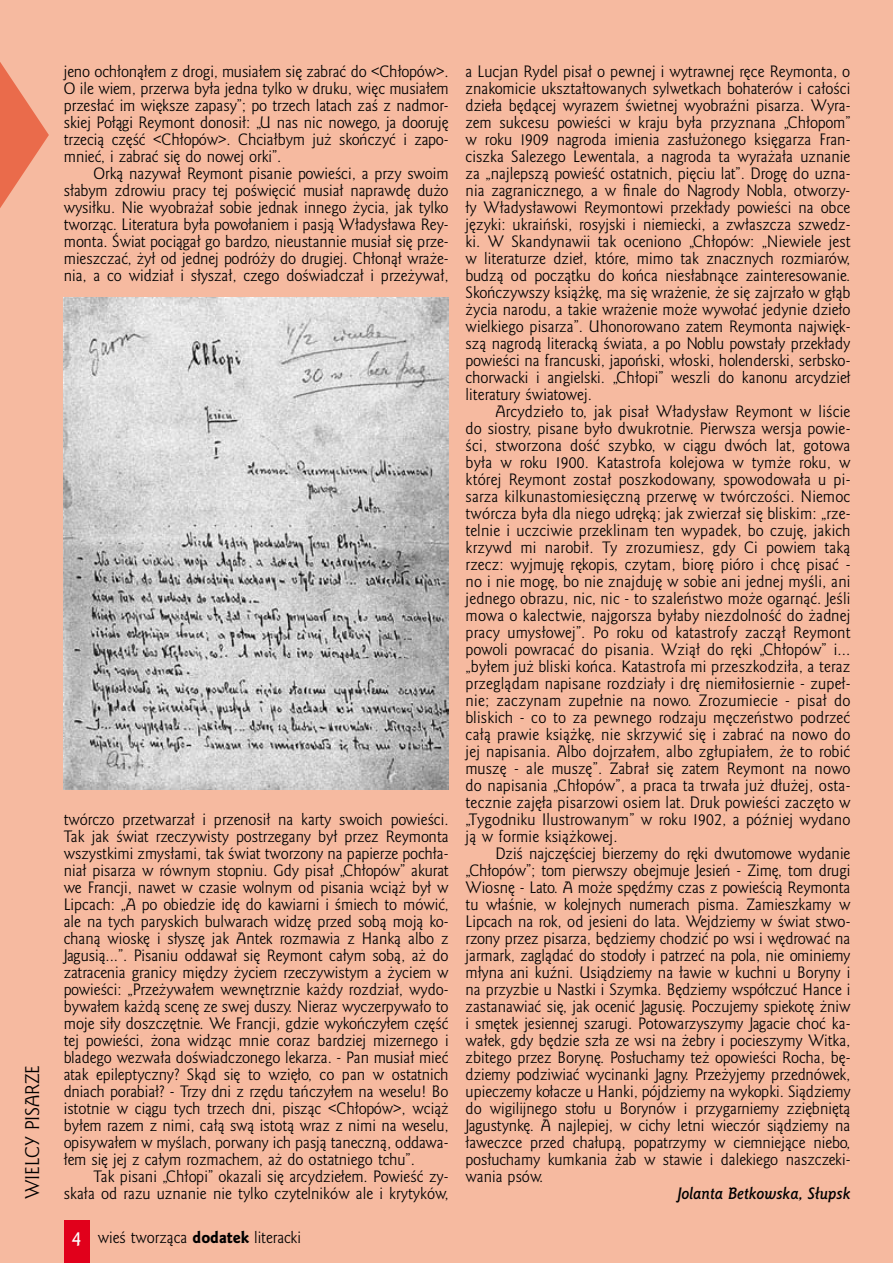
<style>
.page{position:relative;width:893px;height:1263px;background:#f6baa0}
.page>*{position:absolute;margin:0;border:0;box-sizing:border-box;transform-origin:0 0}
.t1{font:18px "Goldy EFN";color:#000}
.t2{font:15px/17px "Goldy EFN";color:#000;text-align:justify}
.t3{font:italic 700 15px "Goldy EFN";color:#000}
.s1{font-weight:700;font-size:16.5px;color:#fff}
.s2{font-family:"Goldy EFN Heavy"}
</style>
<div class="page">
<svg style="left:0;top:62px;width:49px;height:146px"></svg>
<img style="left:64px;top:298px;width:385px;height:491px">
<div style="left:64px;top:1220px;width:25px;height:43px;background:#e1001b"></div>
<p class="t1" style="left:22px;top:1199px;width:134px;rotate:-90deg">wielcy pisarze</p>
<p class="t2" style="left:64px;top:63px;width:386px">jeno ochłonąłem z drogi, musiałem się zabrać do &lt;Chłopów&gt;.<br>O ile wiem, przerwa była jedna tylko w druku, więc musiałem przesłać im większe zapasy”; po trzech latach zaś z nadmor&shy;skiej Połągi Reymont donosił: „U nas nic nowego, ja dooruję trzecią część &lt;Chłopów&gt;. Chciałbym już skończyć i zapo&shy;mnieć, i zabrać się do nowej orki”.</p>
<p class="t2" style="left:64px;top:165px;width:386px;text-indent:30px">Orką nazywał Reymont pisanie powieści, a przy swoim słabym zdrowiu pracy tej poświęcić musiał naprawdę dużo wysiłku. Nie wyobrażał sobie jednak innego życia, jak tylko tworząc. Literatura była powołaniem i pasją Władysława Rey&shy;monta. Świat pociągał go bardzo, nieustannie musiał się prze&shy;mieszczać, żył od jednej podróży do drugiej. Chłonął wraże&shy;nia, a co widział i słyszał, czego doświadczał i przeżywał,</p>
<p class="t2" style="left:64px;top:811px;width:386px">twórczo przetwarzał i przenosił na karty swoich powieści.<br>Tak jak świat rzeczywisty postrzegany był przez Reymonta wszystkimi zmysłami, tak świat tworzony na papierze pochła&shy;niał pisarza w równym stopniu. Gdy pisał „Chłopów” akurat we Francji, nawet w czasie wolnym od pisania wciąż był w Lipcach: „A po obiedzie idę do kawiarni i śmiech to mówić, ale na tych paryskich bulwarach widzę przed sobą moją ko&shy;chaną wioskę i słyszę jak Antek rozmawia z Hanką albo z Jagusią...”. Pisaniu oddawał się Reymont całym sobą, aż do zatracenia granicy między życiem rzeczywistym a życiem w powieści: „Przeżywałem wewnętrznie każdy rozdział, wydo&shy;bywałem każdą scenę ze swej duszy. Nieraz wyczerpywało to moje siły doszczętnie. We Francji, gdzie wykończyłem część tej powieści, żona widząc mnie coraz bardziej mizernego i bladego wezwała doświadczonego lekarza. - Pan musiał mieć atak epileptyczny? Skąd się to wzięło, co pan w ostatnich dniach porabiał? - Trzy dni z rzędu tańczyłem na weselu! Bo istotnie w ciągu tych trzech dni, pisząc &lt;Chłopów&gt;, wciąż byłem razem z nimi, całą swą istotą wraz z nimi na weselu, opisywałem w myślach, porwany ich pasją taneczną, oddawa&shy;łem się jej z całym rozmachem, aż do ostatniego tchu”.</p>
<p class="t2" style="left:64px;top:1169px;width:386px;text-align:right">Tak pisani „Chłopi” okazali się arcydziełem. Powieść zy&shy;skała od razu uznanie nie tylko czytelników ale i krytyków,</p>
<p class="t2" style="left:72px;top:1230px;width:231px"><span class="s1">4</span> wieś tworząca <span class="s2">dodatek</span> literacki</p>
<p class="t2" style="left:466px;top:63px;width:386px">a Lucjan Rydel pisał o pewnej i wytrawnej ręce Reymonta, o znakomicie ukształtowanych sylwetkach bohaterów i całości dzieła będącej wyrazem świetnej wyobraźni pisarza. Wyra&shy;zem sukcesu powieści w kraju była przyznana „Chłopom” w roku 1909 nagroda imienia zasłużonego księgarza Fran&shy;ciszka Salezego Lewentala, a nagroda ta wyrażała uznanie za „najlepszą powieść ostatnich, pięciu lat”. Drogę do uzna&shy;nia zagranicznego, a w finale do Nagrody Nobla, otworzy&shy;ły Władysławowi Reymontowi przekłady powieści na obce języki: ukraiński, rosyjski i niemiecki, a zwłaszcza szwedz&shy;ki. W Skandynawii tak oceniono „Chłopów: „Niewiele jest w literaturze dzieł, które, mimo tak znacznych rozmiarów, budzą od początku do końca niesłabnące zainteresowanie.<br>Skończywszy książkę, ma się wrażenie, że się zajrzało w głąb życia narodu, a takie wrażenie może wywołać jedynie dzieło wielkiego pisarza”. Uhonorowano zatem Reymonta najwięk&shy;szą nagrodą literacką świata, a po Noblu powstały przekłady powieści na francuski, japoński, włoski, holenderski, serbsko&shy;chorwacki i angielski. „Chłopi” weszli do kanonu arcydzieł literatury światowej.</p>
<p class="t2" style="left:466px;top:403px;width:386px;text-indent:30px">Arcydzieło to, jak pisał Władysław Reymont w liście do siostry, pisane było dwukrotnie. Pierwsza wersja powie&shy;ści, stworzona dość szybko, w ciągu dwóch lat, gotowa była w roku 1900. Katastrofa kolejowa w tymże roku, w której Reymont został poszkodowany, spowodowała u pi&shy;sarza kilkunastomiesięczną przerwę w twórczości. Niemoc twórcza była dla niego udręką; jak zwierzał się bliskim: „rze&shy;telnie i uczciwie przeklinam ten wypadek, bo czuję, jakich krzywd mi narobił. Ty zrozumiesz, gdy Ci powiem taką rzecz: wyjmuję rękopis, czytam, biorę pióro i chcę pisać - no i nie mogę, bo nie znajduję w sobie ani jednej myśli, ani jednego obrazu, nic, nic - to szaleństwo może ogarnąć. Jeśli mowa o kalectwie, najgorsza byłaby niezdolność do żadnej pracy umysłowej”. Po roku od katastrofy zaczął Reymont powoli powracać do pisania. Wziął do ręki „Chłopów” i... „byłem już bliski końca. Katastrofa mi przeszkodziła, a teraz przeglądam napisane rozdziały i drę niemiłosiernie - zupeł&shy;nie; zaczynam zupełnie na nowo. Zrozumiecie - pisał do bliskich - co to za pewnego rodzaju męczeństwo podrzeć całą prawie książkę, nie skrzywić się i zabrać na nowo do jej napisania. Albo dojrzałem, albo zgłupiałem, że to robić muszę - ale muszę”. Zabrał się zatem Reymont na nowo do napisania „Chłopów”, a praca ta trwała już dłużej, osta&shy;tecznie zajęła pisarzowi osiem lat. Druk powieści zaczęto w „Tygodniku I lustrowanym” w roku 1902, a później wydano ją w formie książkowej.</p>
<p class="t2" style="left:466px;top:846px;width:386px;text-indent:30px">Dziś najczęściej bierzemy do ręki dwutomowe wydanie „Chłopów”; tom pierwszy obejmuje Jesień - Zimę, tom drugi Wiosnę - Lato. A może spędźmy czas z powieścią Reymonta tu właśnie, w kolejnych numerach pisma. Zamieszkamy w Lipcach na rok, od jesieni do lata. Wejdziemy w świat stwo&shy;rzony przez pisarza, będziemy chodzić po wsi i wędrować na jarmark, zaglądać do stodoły i patrzeć na pola, nie ominiemy młyna ani kuźni. Usiądziemy na ławie w kuchni u Boryny i na przyzbie u Nastki i Szymka. Będziemy współczuć Hance i zastanawiać się, jak ocenić Jagusię. Poczujemy spiekotę żniw i smętek jesiennej szarugi. Potowarzyszymy Jagacie choć ka&shy;wałek, gdy będzie szła ze wsi na żebry i pocieszymy Witka, zbitego przez Borynę. Posłuchamy też opowieści Rocha, bę&shy;dziemy podziwiać wycinanki Jagny. Przeżyjemy przednówek, upieczemy kołacze u Hanki, pójdziemy na wykopki. Siądziemy do wigilijnego stołu u Borynów i przygarniemy zziębniętą Jagustynkę. A najlepiej, w cichy letni wieczór siądziemy na ławeczce przed chałupą, popatrzymy w ciemniejące niebo, posłuchamy kumkania żab w stawie i dalekiego naszczeki&shy;wania psów.</p>
<p class="t3" style="left:677px;top:1185px;width:174px">Jolanta Betkowska, Słupsk</p>
</div>
